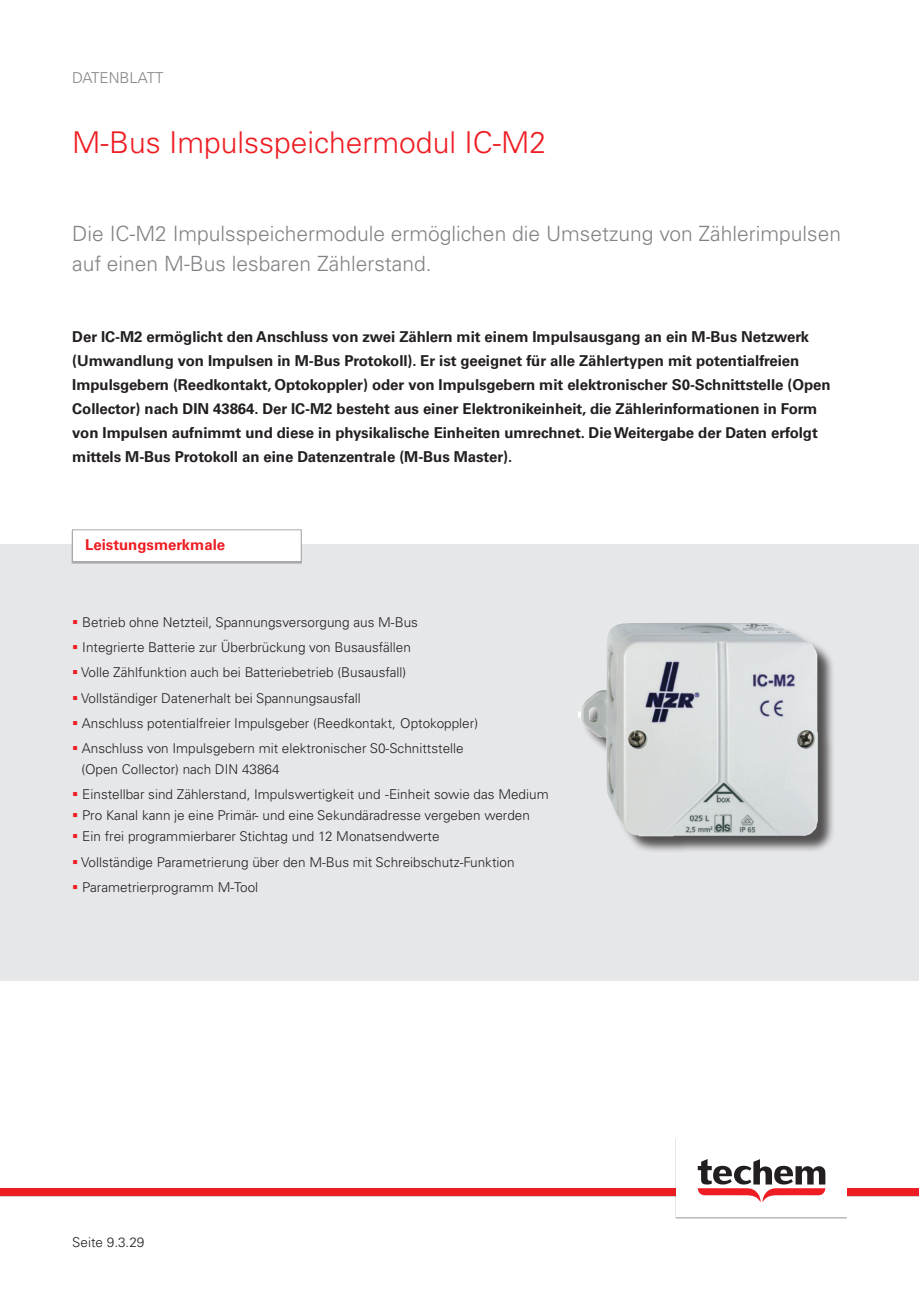
<style>
.page{position:relative;width:919px;height:1289px;background:#fff}
.page>*{position:absolute;margin:0;border:0;box-sizing:border-box;transform-origin:0 0}
.t1{font:300 30px "Univers LT Pro 45";color:#ee1d23}
.t2{font:300 21px/30px "Univers LT Pro 45";color:#808285}
.t3{font:700 15px/24px "Univers LT Pro 65";letter-spacing:-.005em;color:#231f20}
.t4{font:700 15px "Univers LT Pro 65";color:#ee1d23}
.t5{font:300 15px "Univers LT Pro 45";color:#808285}
.t6{font:300 13.5px/21px "Univers LT Pro 45";color:#231f20}
.s1{color:#ee1d23}
</style>
<div class="page">
<div style="left:0;top:1188px;width:918px;height:9px;background:#ee1d23"></div>
<div style="left:675px;top:1137px;width:172px;height:81px;background:#fff"></div>
<svg style="left:697px;top:1159px;width:128px;height:43px"></svg>
<div style="left:0;top:544px;width:918px;height:437px;background:#e6e7e9"></div>
<div style="left:71px;top:530px;width:231px;height:34px;background:#a9aaad"></div>
<div style="left:72px;top:529px;width:229px;height:32px;background:#fff;border:1px solid #a8a9ad"></div>
<div style="left:581px;top:625px;width:256px;height:229px;background:#231f20;opacity:.75"></div>
<img style="left:578px;top:623px;width:247px;height:220px">
<p class="t5" style="left:72px;top:69px;width:93px">DATENBLATT</p>
<p class="t1" style="left:72px;top:124px;width:475px">M-Bus Impulsspeichermodul IC-M2</p>
<p class="t2" style="left:72px;top:218px;width:770px">Die IC-M2 Impulsspeichermodule ermöglichen die Umsetzung von Zählerimpulsen auf einen M-Bus lesbaren Zählerstand.</p>
<p class="t3" style="left:72px;top:324px;width:759px">Der IC-M2 ermöglicht den Anschluss von zwei Zählern mit einem Impulsausgang an ein M-Bus Netzwerk (Umwandlung von Impulsen in M-Bus Protokoll). Er ist geeignet für alle Zählertypen mit potentialfreien Impulsgebern (Reedkontakt, Optokoppler) oder von Impulsgebern mit elektronischer S0-Schnittstelle (Open Collector) nach DIN 43864. Der IC-M2 besteht aus einer Elektronikeinheit, die Zählerinformationen in Form von Impulsen aufnimmt und diese in physikalische Einheiten umrechnet. Die Weitergabe der Daten erfolgt mittels M-Bus Protokoll an eine Datenzentrale (M-Bus Master).</p>
<p class="t4" style="left:85px;top:535px;width:142px">Leistungsmerkmale</p>
<p class="t6" style="left:72px;top:611px;width:347px"><span class="s1">▪</span> Betrieb ohne Netzteil, Spannungsversorgung aus M-Bus</p>
<p class="t6" style="left:72px;top:636px;width:340px"><span class="s1">▪</span> Integrierte Batterie zur Überbrückung von Busausfällen</p>
<p class="t6" style="left:72px;top:662px;width:335px"><span class="s1">▪</span> Volle Zählfunktion auch bei Batteriebetrieb (Busausfall)</p>
<p class="t6" style="left:72px;top:687px;width:290px"><span class="s1">▪</span> Vollständiger Datenerhalt bei Spannungsausfall</p>
<p class="t6" style="left:72px;top:712px;width:407px"><span class="s1">▪</span> Anschluss potentialfreier Impulsgeber (Reedkontakt, Optokoppler)</p>
<p class="t6" style="left:81px;top:737px;width:384px;text-indent:-9px"><span class="s1">▪</span> Anschluss von Impulsgebern mit elektronischer S0-Schnittstelle (Open Collector) nach DIN 43864</p>
<p class="t6" style="left:72px;top:784px;width:478px"><span class="s1">▪</span> Einstellbar sind Zählerstand, Impulswertigkeit und -Einheit sowie das Medium</p>
<p class="t6" style="left:72px;top:805px;width:459px"><span class="s1">▪</span> Pro Kanal kann je eine Primär- und eine Sekundäradresse vergeben werden</p>
<p class="t6" style="left:72px;top:826px;width:369px"><span class="s1">▪</span> Ein frei programmierbarer Stichtag und 12 Monatsendwerte</p>
<p class="t6" style="left:72px;top:851px;width:443px"><span class="s1">▪</span> Vollständige Parametrierung über den M-Bus mit Schreibschutz-Funktion</p>
<p class="t6" style="left:72px;top:876px;width:187px"><span class="s1">▪</span> Parametrierprogramm M-Tool</p>
<p class="t6" style="left:72px;top:1231px;width:74px">Seite 9.3.29</p>
</div>
